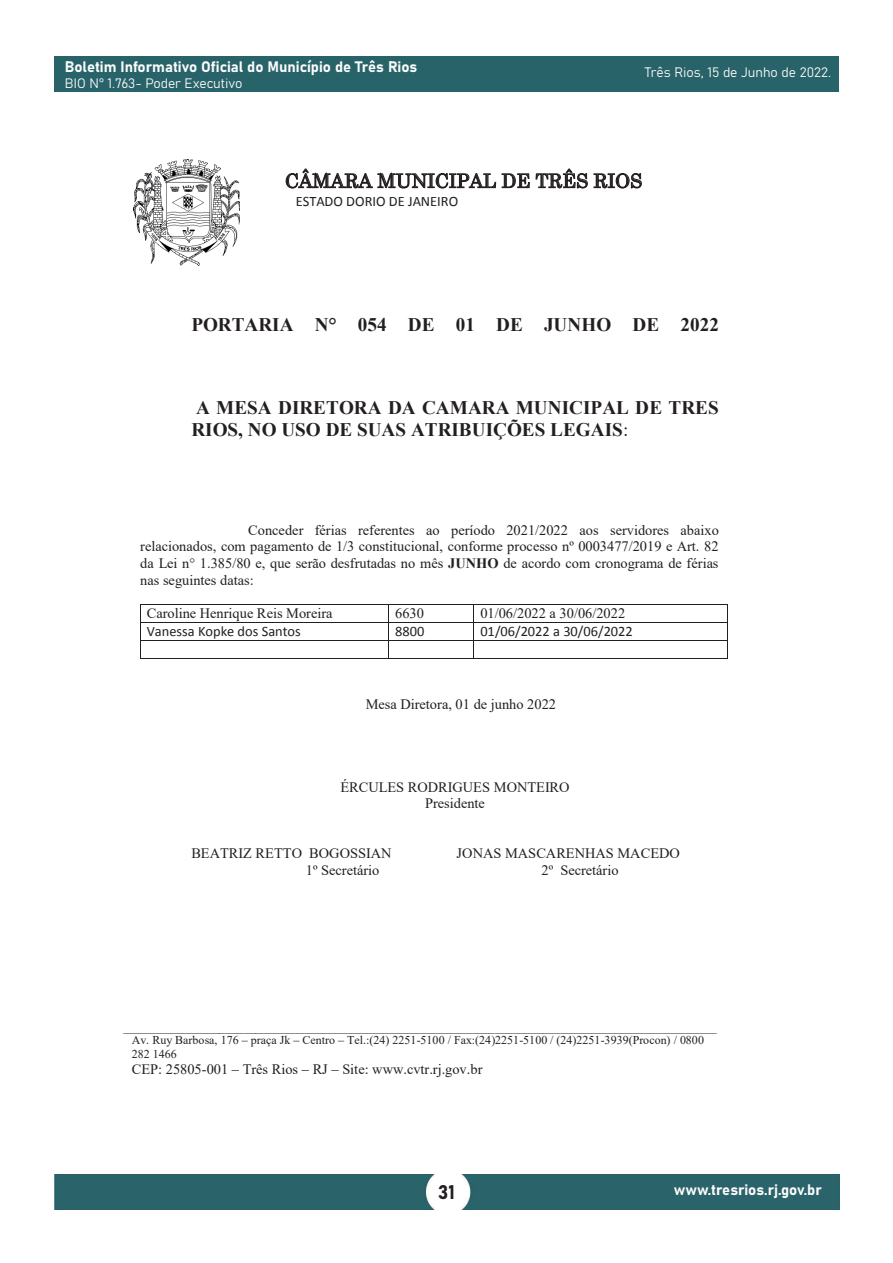
<style>
.page{position:relative;width:893px;height:1263px;background:#fff}
.page>*{position:absolute;margin:0;border:0;box-sizing:border-box;transform-origin:0 0}
.t1{font:19.5px "Bahnschrift";color:#231f20}
.t2{font:700 19.2px/21.6px "Times New Roman";color:#231f20}
.t3{font:19.2px "Century";color:#231f20}
.t4{font:15px "Bahnschrift";color:#fcfcfc}
.t5{font:14.4px/16.5px "Times New Roman";color:#231f20;text-align:justify}
.t6{font:14.4px "Calibri";color:#231f20}
.t7{font:13.5px "Bahnschrift";color:#fcfcfc}
.t8{font:12px/13.8px "Times New Roman";letter-spacing:.005em;color:#231f20}
.s1{font-weight:400}
.s2{font-weight:700}
</style>
<div class="page">
<div style="left:54px;top:56px;width:785px;height:35px;background:#29636a"></div>
<div style="left:54px;top:1175px;width:785px;height:35px;background:#2b636a"></div>
<img style="left:134px;top:160px;width:106px;height:105px">
<hr style="left:141px;top:605px;width:247px;height:1px;background:#231f20">
<hr style="left:389px;top:605px;width:85px;height:1px;background:#231f20">
<hr style="left:474px;top:605px;width:253px;height:1px;background:#231f20">
<hr style="left:141px;top:622px;width:247px;height:1px;background:#231f20">
<hr style="left:389px;top:622px;width:85px;height:1px;background:#231f20">
<hr style="left:474px;top:622px;width:253px;height:1px;background:#231f20">
<hr style="left:141px;top:640px;width:247px;height:1px;background:#231f20">
<hr style="left:389px;top:640px;width:85px;height:1px;background:#231f20">
<hr style="left:474px;top:640px;width:253px;height:1px;background:#231f20">
<svg style="left:140px;top:605px;width:1px;height:54px"></svg>
<hr style="left:141px;top:658px;width:247px;height:1px;background:#231f20">
<svg style="left:388px;top:605px;width:1px;height:54px"></svg>
<hr style="left:389px;top:658px;width:85px;height:1px;background:#231f20">
<hr style="left:474px;top:658px;width:253px;height:1px;background:#231f20">
<svg style="left:727px;top:605px;width:1px;height:54px"></svg>
<p class="t4" style="left:65px;top:56px;width:354px">Boletim Informativo Oficial do Município de Três Rios</p>
<p class="t7" style="left:645px;top:62px;width:188px">Três Rios, 15 de Junho de 2022.</p>
<p class="t7" style="left:65px;top:73px;width:179px">BIO N° 1.763- Poder Executivo</p>
<h2 class="t3" style="left:285px;top:165px;width:359px">CÂMARA MUNICIPAL DE TRÊS RIOS</h2>
<p class="t6" style="left:296px;top:192px;width:164px">ESTADO DORIO DE JANEIRO</p>
<h2 class="t2" style="left:191px;top:314px;width:529px">PORTARIA N° 054 DE 01 DE JUNHO DE 2022</h2>
<h2 class="t2" style="left:191px;top:396px;width:529px">A MESA DIRETORA DA CAMARA MUNICIPAL DE TRES<br>RIOS, NO USO DE SUAS ATRIBUIÇÕES LEGAIS<span class="s1">:</span></h2>
<p class="t5" style="left:140px;top:521px;width:580px;text-indent:108px">Conceder férias referentes ao período 2021/2022 aos servidores abaixo relacionados, com pagamento de 1/3 constitucional, conforme processo nº 0003477/2019 e Art. 82 da Lei n° 1.385/80 e, que serão desfrutadas no mês <span class="s2">JUNHO</span> de acordo com cronograma de férias nas seguintes datas:</p>
<p class="t5" style="left:147px;top:605px;width:187px">Caroline Henrique Reis Moreira</p>
<p class="t5" style="left:395px;top:605px;width:30px">6630</p>
<p class="t5" style="left:480px;top:605px;width:146px">01/06/2022 a 30/06/2022</p>
<p class="t6" style="left:147px;top:622px;width:156px">Vanessa Kopke dos Santos</p>
<p class="t6" style="left:395px;top:622px;width:31px">8800</p>
<p class="t6" style="left:480px;top:622px;width:154px">01/06/2022 a 30/06/2022</p>
<p class="t5" style="left:366px;top:695px;width:192px">Mesa Diretora, 01 de junho 2022</p>
<p class="t5" style="left:340px;top:778px;width:231px;text-align:center">ÉRCULES RODRIGUES MONTEIRO<br>Presidente</p>
<p class="t5" style="left:191px;top:844px;width:202px">BEATRIZ RETTO BOGOSSIAN</p>
<p class="t5" style="left:456px;top:844px;width:225px">JONAS MASCARENHAS MACEDO</p>
<p class="t5" style="left:306px;top:861px;width:75px">1º Secretário</p>
<p class="t5" style="left:542px;top:861px;width:78px">2º Secretário</p>
<p class="t8" style="left:132px;top:1033px;width:574px">Av. Ruy Barbosa, 176 – praça Jk – Centro – Tel.:(24) 2251-5100 / Fax:(24)2251-5100 / (24)2251-3939(Procon) / 0800<br>282 1466</p>
<p class="t5" style="left:132px;top:1061px;width:352px">CEP: 25805-001 – Três Rios – RJ – Site: www.cvtr.rj.gov.br</p>
<h1 class="t1" style="left:438px;top:1178px;width:18px">31</h1>
<p class="t4" style="left:674px;top:1178px;width:149px">www.tresrios.rj.gov.br</p>
</div>
